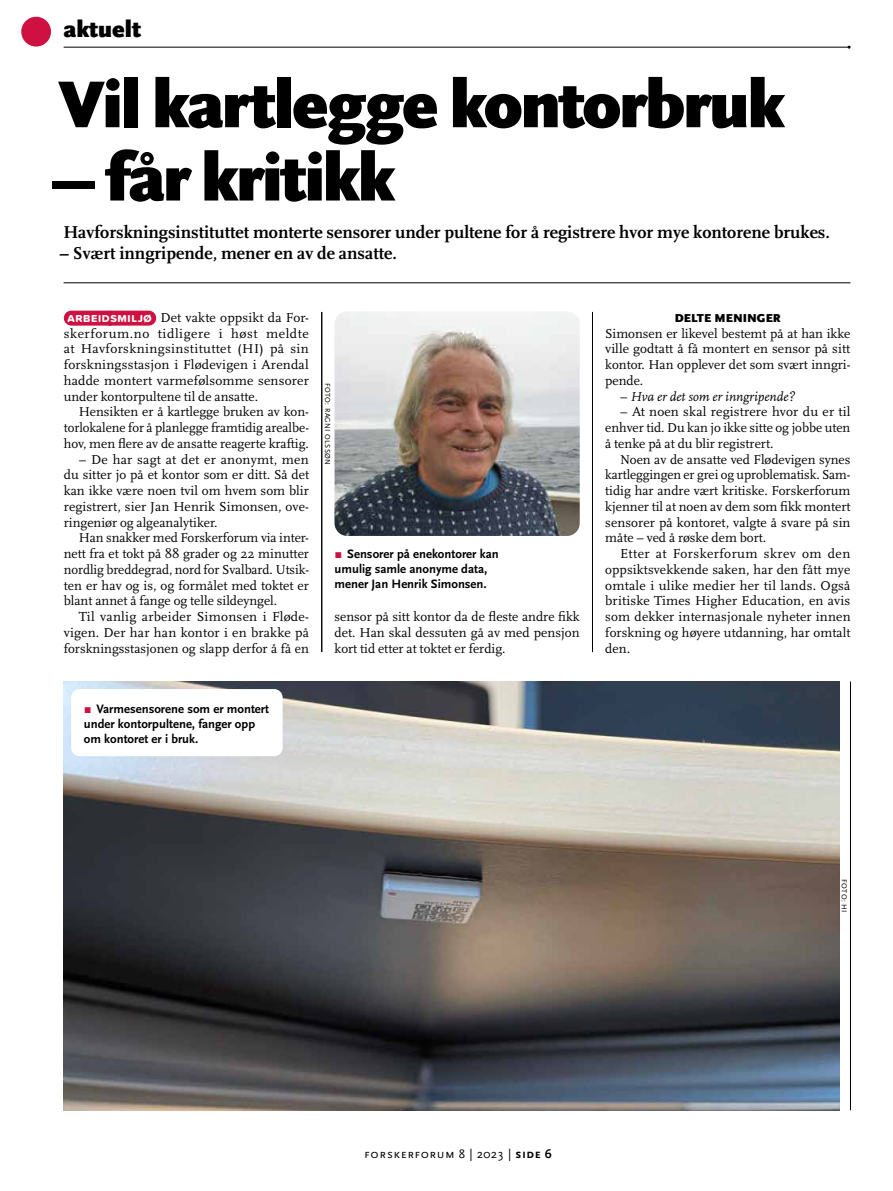
<style>
.page{position:relative;width:893px;height:1191px;background:#fff}
.page>*{position:absolute;margin:0;border:0;box-sizing:border-box;transform-origin:0 0}
.t1{font:900 69px "Scala Sans OT";letter-spacing:-.03em;color:#000}
.t2{font:900 24px "Scala Sans OT";color:#000}
.t3{font:700 18px "Scala OT";color:#000}
.t4{font:13.5px/15.8px "Scala OT";color:#000;text-align:justify}
.t5{font:13.5px "Scala OT";letter-spacing:.02em;color:#000}
.t6{font:italic 13.5px "Scala OT";color:#000}
.t7{font:700 12.75px/15px "Scala Sans OT";color:#000}
.t8{font:12.75px "Scala Sans OT";letter-spacing:.04em;color:#000}
.t9{font:900 12px "Scala Sans OT";letter-spacing:.01em;color:#000}
.t10{font:7.5px "Scala Sans OT";letter-spacing:.05em;color:#000}
.s1{font-family:"Proxima Soft Extrabld";font-size:10.5px;color:#fff}
.s2{font-weight:400;color:#ce1141}
.s3{font-weight:700}
</style>
<div class="page">
<svg style="left:71px;top:311px;width:78px;height:15px"></svg>
<hr style="left:321px;top:312px;width:1px;height:340px;background:#000">
<hr style="left:592px;top:312px;width:1px;height:340px;background:#000">
<hr style="left:64px;top:282px;width:786px;height:1px;background:#000">
<img style="left:64px;top:681px;width:775px;height:429px">
<img style="left:334px;top:311px;width:246px;height:225px">
<div style="left:71px;top:689px;width:212px;height:67px;background:#fff;border-radius:9px"></div>
<hr style="left:850px;top:681px;width:1px;height:429px;background:#000">
<hr style="left:64px;top:47px;width:785px;height:1px;background:#000">
<div style="left:21px;top:17px;width:30px;height:30px;background:#ce1141;border-radius:50%"></div>
<h2 class="t2" style="left:64px;top:16px;width:79px">aktuelt</h2>
<h1 class="t1" style="left:58px;top:65px;width:728px">Vil kartlegge kontorbruk</h1>
<h1 class="t1" style="left:53px;top:139px;width:343px">– får kritikk</h1>
<h3 class="t3" style="left:64px;top:222px;width:768px">Havforskningsinstituttet monterte sensorer under pultene for å registrere hvor mye kontorene brukes.</h3>
<h3 class="t3" style="left:60px;top:243px;width:339px">– Svært inngripende, mener en av de ansatte.</h3>
<p class="t4" style="left:64px;top:310px;width:247px"><span class="s1">ARBEIDSMILJØ</span> Det vakte oppsikt da For&shy;skerforum.no tidligere i høst meldte at Havforskningsinstituttet (HI) på sin forskningsstasjon i Flødevigen i Arendal hadde montert varmefølsomme sensorer under kontorpultene til de ansatte.</p>
<p class="t4" style="left:79px;top:404px;width:232px">Hensikten er å kartlegge bruken av kon-</p>
<p class="t4" style="left:64px;top:420px;width:247px">torlokalene for å planlegge framtidig arealbe-</p>
<p class="t4" style="left:64px;top:436px;width:247px">hov, men flere av de ansatte reagerte kraftig.</p>
<p class="t4" style="left:79px;top:451px;width:232px">− De har sagt at det er anonymt, men</p>
<p class="t4" style="left:64px;top:467px;width:247px">du sitter jo på et kontor som er ditt. Så det</p>
<p class="t4" style="left:64px;top:483px;width:247px">kan ikke være noen tvil om hvem som blir</p>
<p class="t4" style="left:64px;top:499px;width:247px">registrert, sier Jan Henrik Simonsen, ove-</p>
<p class="t4" style="left:64px;top:514px;width:155px">ringeniør og algeanalytiker.</p>
<p class="t4" style="left:79px;top:530px;width:232px">Han snakker med Forskerforum via inter-</p>
<p class="t4" style="left:64px;top:546px;width:247px">nett fra et tokt på 88 grader og 22 minutter</p>
<p class="t4" style="left:64px;top:562px;width:247px">nordlig breddegrad, nord for Svalbard. Utsik-</p>
<p class="t4" style="left:64px;top:577px;width:247px">ten er hav og is, og formålet med toktet er</p>
<p class="t4" style="left:64px;top:593px;width:215px">blant annet å fange og telle sildeyngel.</p>
<p class="t5" style="left:79px;top:609px;width:232px">Til vanlig arbeider Simonsen i Fløde-</p>
<p class="t4" style="left:64px;top:625px;width:247px">vigen. Der har han kontor i en brakke på</p>
<p class="t4" style="left:64px;top:640px;width:247px">forskningsstasjonen og slapp derfor å få en</p>
<p class="t10" style="left:332px;top:382px;width:84px;rotate:90deg">FOTO: RAGNI OLSSØN</p>
<p class="t7" style="left:334px;top:546px;width:166px"><span class="s2">▪</span> Sensorer på enekontorer kan umulig samle anonyme data, mener Jan Henrik Simonsen.</p>
<p class="t4" style="left:334px;top:609px;width:247px">sensor på sitt kontor da de fleste andre fikk det. Han skal dessuten gå av med pensjon kort tid etter at toktet er ferdig.</p>
<p class="t7" style="left:84px;top:701px;width:187px"><span class="s2">▪</span> Varmesensorene som er montert under kontorpultene, fanger opp om kontoret er i bruk.</p>
<p class="t9" style="left:675px;top:311px;width:107px">DELTE MENINGER</p>
<p class="t4" style="left:605px;top:325px;width:247px">Simonsen er likevel bestemt på at han ikke ville godtatt å få montert en sensor på sitt kontor. Han opplever det som svært inngri&shy;pende.</p>
<p class="t6" style="left:620px;top:389px;width:176px">− Hva er det som er inngripende?</p>
<p class="t4" style="left:605px;top:404px;width:247px;text-indent:15px">− At noen skal registrere hvor du er til enhver tid. Du kan jo ikke sitte og jobbe uten å tenke på at du blir registrert.</p>
<p class="t4" style="left:605px;top:451px;width:247px;text-indent:15px">Noen av de ansatte ved Flødevigen synes kartleggingen er grei og uproblematisk. Sam&shy;tidig har andre vært kritiske. Forskerforum kjenner til at noen av dem som fikk montert sensorer på kontoret, valgte å svare på sin måte − ved å røske dem bort.</p>
<p class="t4" style="left:605px;top:546px;width:247px;text-indent:15px">Etter at Forskerforum skrev om den oppsiktsvekkende saken, har den fått mye omtale i ulike medier her til lands. Også britiske Times Higher Education, en avis som dekker internasjonale nyheter innen forskning og høyere utdanning, har omtalt den.</p>
<p class="t10" style="left:848px;top:879px;width:35px;rotate:90deg">FOTO: HI</p>
<p class="t8" style="left:364px;top:1146px;width:189px">forskerforum 8 | 2023 | <span class="s3">side 6</span></p>
</div>
